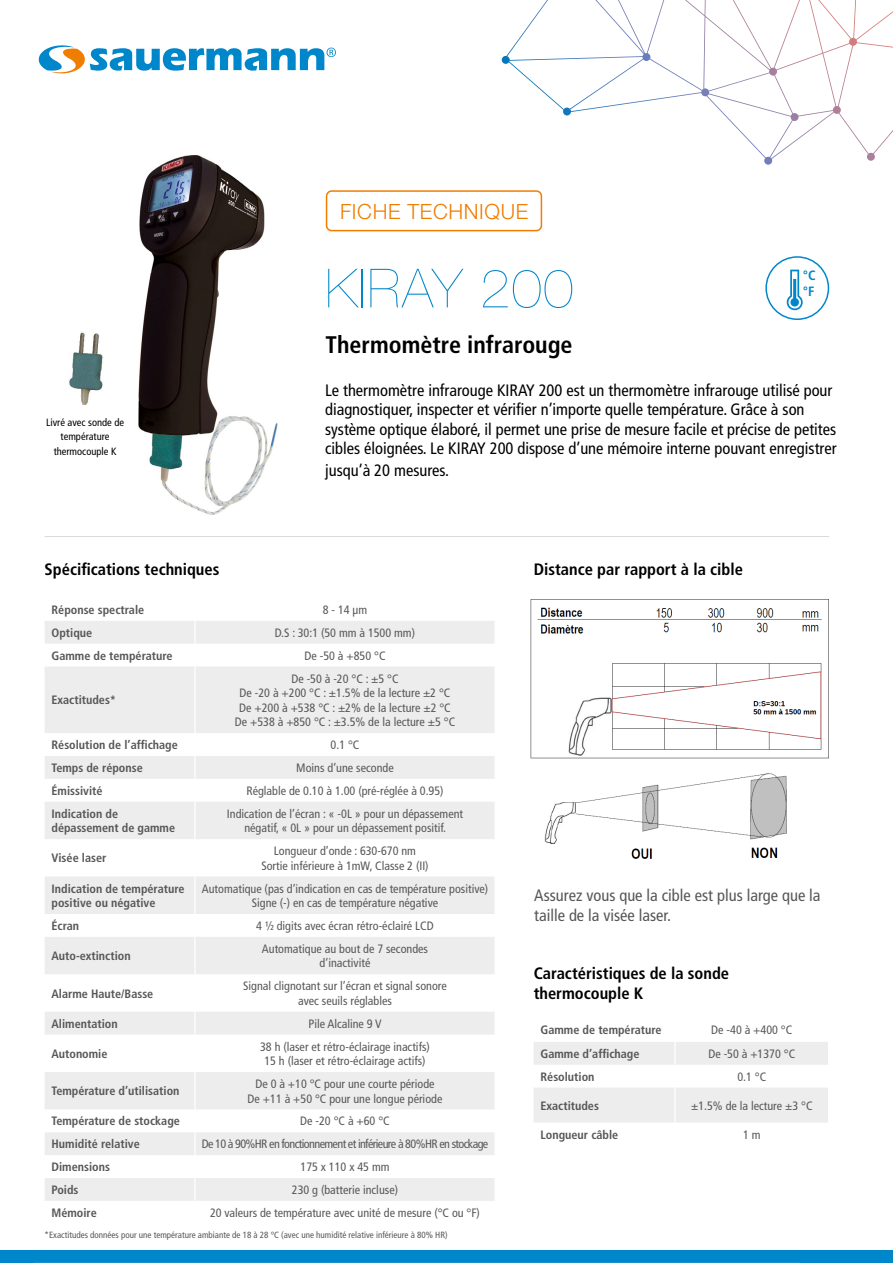
<style>
.page{position:relative;width:893px;height:1263px;background:#fff}
.page>*{position:absolute;margin:0;border:0;box-sizing:border-box;transform-origin:0 0}
.t1{font:200 54px "Helvetica Neue LT Std";letter-spacing:.03em;color:#0086ca}
.t2{font:700 condensed 24px "Frutiger LT Std";color:#000}
.t3{font:300 21px "Helvetica Neue LT Std";letter-spacing:.03em;color:#ef7d00}
.t4{font:condensed 16.5px/19.5px "Frutiger LT Std";color:#000}
.t5{font:700 condensed 16.5px/19.8px "Frutiger LT Std";color:#000}
.t6{font:condensed 16.5px/19.5px "Frutiger LT Std";color:#575756}
.t7{font:700 condensed 13.5px/16.2px "Frutiger LT Std";color:#0086ca}
.t8{font:condensed 12.15px/14.5px "Frutiger LT Std";color:#575756;text-align:center}
.t9{font:700 condensed 12.15px/14.5px "Frutiger LT Std";color:#575756}
.t10{font:condensed 12.15px "Frutiger LT Std";letter-spacing:-.05em;color:#575756}
.t11{font:condensed 10.5px/14.7px "Frutiger LT Std";color:#000;text-align:center}
.t12{font:condensed 9px "Frutiger LT Std";color:#575756}
</style>
<div class="page">
<svg style="left:502px;top:0;width:391px;height:165px"></svg>
<div style="left:0;top:1251px;width:893px;height:12px;background:#0086ca"></div>
<div style="left:326px;top:190px;width:216px;height:41px;border:2px solid #ef7d00;border-radius:5px"></div>
<svg style="left:45px;top:621px;width:449px;height:580px;fill:#ededed"></svg>
<svg style="left:194px;top:621px;width:1px;height:45px"></svg>
<hr style="left:194px;top:666px;width:1px;height:67px;background:#fff">
<svg style="left:194px;top:733px;width:1px;height:69px"></svg>
<hr style="left:194px;top:802px;width:1px;height:37px;background:#fff">
<hr style="left:194px;top:839px;width:1px;height:37px;background:#fff">
<hr style="left:194px;top:876px;width:1px;height:38px;background:#fff">
<svg style="left:194px;top:914px;width:1px;height:23px"></svg>
<hr style="left:194px;top:937px;width:1px;height:37px;background:#fff">
<hr style="left:194px;top:974px;width:1px;height:38px;background:#fff">
<svg style="left:194px;top:1012px;width:1px;height:22px"></svg>
<hr style="left:194px;top:1034px;width:1px;height:38px;background:#fff">
<hr style="left:194px;top:1072px;width:1px;height:37px;background:#fff">
<svg style="left:194px;top:1109px;width:1px;height:92px"></svg>
<hr style="left:34px;top:1262px;width:765px;height:1px;background:#dadada">
<hr style="left:45px;top:536px;width:784px;height:1px;background:#dadada">
<img style="left:138px;top:155px;width:140px;height:360px">
<svg style="left:765px;top:256px;width:65px;height:64px"></svg>
<svg style="left:38px;top:45px;width:298px;height:29px"></svg>
<img style="left:530px;top:599px;width:299px;height:260px">
<svg style="left:534px;top:1042px;width:294px;height:81px"></svg>
<img style="left:69px;top:332px;width:34px;height:73px">
<p class="t11" style="left:46px;top:415px;width:79px">Livré avec sonde de température thermocouple K</p>
<h3 class="t5" style="left:45px;top:559px;width:176px">Spécifications techniques</h3>
<h3 class="t3" style="left:340px;top:199px;width:190px">FICHE TECHNIQUE</h3>
<h1 class="t1" style="left:325px;top:257px;width:250px">KIRAY 200</h1>
<h2 class="t2" style="left:326px;top:331px;width:248px">Thermomètre infrarouge</h2>
<p class="t7" style="left:803px;top:267px;width:14px">°C °F</p>
<p class="t4" style="left:325px;top:380px;width:513px">Le thermomètre infrarouge KIRAY 200 est un thermomètre infrarouge utilisé pour diagnostiquer, inspecter et vérifier n’importe quelle température. Grâce à son système optique élaboré, il permet une prise de mesure facile et précise de petites cibles éloignées. Le KIRAY 200 dispose d’une mémoire interne pouvant enregistrer</p>
<h3 class="t4" style="left:325px;top:461px;width:125px">jusqu’à 20 mesures.</h3>
<h3 class="t5" style="left:534px;top:559px;width:211px">Distance par rapport à la cible</h3>
<p class="t9" style="left:52px;top:602px;width:94px">Réponse spectrale</p>
<p class="t8" style="left:323px;top:602px;width:46px">8 - 14 μm</p>
<p class="t9" style="left:52px;top:625px;width:42px">Optique</p>
<p class="t8" style="left:275px;top:625px;width:142px">D.S : 30:1 (50 mm à 1500 mm)</p>
<p class="t9" style="left:52px;top:648px;width:123px">Gamme de température</p>
<p class="t8" style="left:305px;top:648px;width:82px">De -50 à +850 °C</p>
<p class="t9" style="left:52px;top:693px;width:66px">Exactitudes*</p>
<p class="t8" style="left:235px;top:671px;width:222px">De -50 à -20 °C : ±5 °C<br>De -20 à +200 °C : ±1.5% de la lecture ±2 °C De +200 à +538 °C : ±2% de la lecture ±2 °C De +538 à +850 °C : ±3.5% de la lecture ±5 °C</p>
<p class="t9" style="left:52px;top:738px;width:128px">Résolution de l’affichage</p>
<p class="t8" style="left:331px;top:738px;width:30px">0.1 °C</p>
<p class="t9" style="left:52px;top:760px;width:93px">Temps de réponse</p>
<p class="t8" style="left:296px;top:760px;width:99px">Moins d’une seconde</p>
<p class="t9" style="left:52px;top:783px;width:53px">Émissivité</p>
<p class="t8" style="left:246px;top:783px;width:199px">Réglable de 0.10 à 1.00 (pré-réglée à 0.95)</p>
<p class="t9" style="left:52px;top:806px;width:125px">Indication de dépassement de gamme</p>
<p class="t8" style="left:227px;top:806px;width:238px">Indication de l’écran : « -0L » pour un dépassement négatif, « 0L » pour un dépassement positif.</p>
<p class="t9" style="left:52px;top:851px;width:56px">Visée laser</p>
<p class="t8" style="left:261px;top:844px;width:169px">Longueur d’onde : 630-670 nm<br>Sortie inférieure à 1mW, Classe 2 (II)</p>
<p class="t9" style="left:52px;top:881px;width:135px">Indication de température positive ou négative</p>
<p class="t8" style="left:202px;top:881px;width:288px">Automatique (pas d’indication en cas de température positive)<br>Signe (-) en cas de température négative</p>
<p class="t9" style="left:52px;top:918px;width:29px">Écran</p>
<p class="t8" style="left:256px;top:918px;width:179px">4 ½ digits avec écran rétro-éclairé LCD</p>
<p class="t9" style="left:52px;top:949px;width:81px">Auto-extinction</p>
<p class="t8" style="left:262px;top:941px;width:168px">Automatique au bout de 7 secondes d’inactivité</p>
<p class="t9" style="left:52px;top:986px;width:103px">Alarme Haute/Basse</p>
<p class="t8" style="left:243px;top:979px;width:205px">Signal clignotant sur l’écran et signal sonore avec seuils réglables</p>
<p class="t9" style="left:52px;top:1016px;width:68px">Alimentation</p>
<p class="t8" style="left:309px;top:1016px;width:74px">Pile Alcaline 9 V</p>
<p class="t9" style="left:52px;top:1046px;width:57px">Autonomie</p>
<p class="t8" style="left:260px;top:1039px;width:171px">38 h (laser et rétro-éclairage inactifs)<br>15 h (laser et rétro-éclairage actifs)</p>
<p class="t9" style="left:52px;top:1084px;width:130px">Température d’utilisation</p>
<p class="t8" style="left:248px;top:1076px;width:196px">De 0 à +10 °C pour une courte période<br>De +11 à +50 °C pour une longue période</p>
<p class="t9" style="left:52px;top:1114px;width:130px">Température de stockage</p>
<p class="t8" style="left:300px;top:1114px;width:91px">De -20 °C à +60 °C</p>
<p class="t9" style="left:52px;top:1137px;width:90px">Humidité relative</p>
<p class="t10" style="left:202px;top:1137px;width:288px">De 10 à 90%HR en fonctionnement et inférieure à 80%HR en stockage</p>
<p class="t9" style="left:52px;top:1160px;width:60px">Dimensions</p>
<p class="t8" style="left:300px;top:1160px;width:91px">175 x 110 x 45 mm</p>
<p class="t9" style="left:52px;top:1182px;width:28px">Poids</p>
<p class="t8" style="left:292px;top:1182px;width:108px">230 g (batterie incluse)</p>
<p class="t9" style="left:52px;top:1205px;width:47px">Mémoire</p>
<p class="t8" style="left:210px;top:1205px;width:271px">20 valeurs de température avec unité de mesure (°C ou °F)</p>
<p class="t12" style="left:45px;top:1229px;width:404px">*Exactitudes données pour une température ambiante de 18 à 28 °C (avec une humidité relative inférieure à 80% HR)</p>
<h3 class="t6" style="left:534px;top:886px;width:288px">Assurez vous que la cible est plus large que la taille de la visée laser.</h3>
<h3 class="t5" style="left:534px;top:963px;width:197px">Caractéristiques de la sonde thermocouple K</h3>
<p class="t9" style="left:541px;top:1023px;width:123px">Gamme de température</p>
<p class="t8" style="left:711px;top:1023px;width:82px">De -40 à +400 °C</p>
<p class="t9" style="left:541px;top:1046px;width:100px">Gamme d’affichage</p>
<p class="t8" style="left:708px;top:1046px;width:88px">De -50 à +1370 °C</p>
<p class="t9" style="left:541px;top:1069px;width:55px">Résolution</p>
<p class="t8" style="left:737px;top:1069px;width:30px">0.1 °C</p>
<p class="t9" style="left:541px;top:1098px;width:60px">Exactitudes</p>
<p class="t8" style="left:691px;top:1098px;width:123px">±1.5% de la lecture ±3 °C</p>
<p class="t9" style="left:541px;top:1127px;width:79px">Longueur câble</p>
<p class="t8" style="left:743px;top:1127px;width:19px">1 m</p>
</div>
